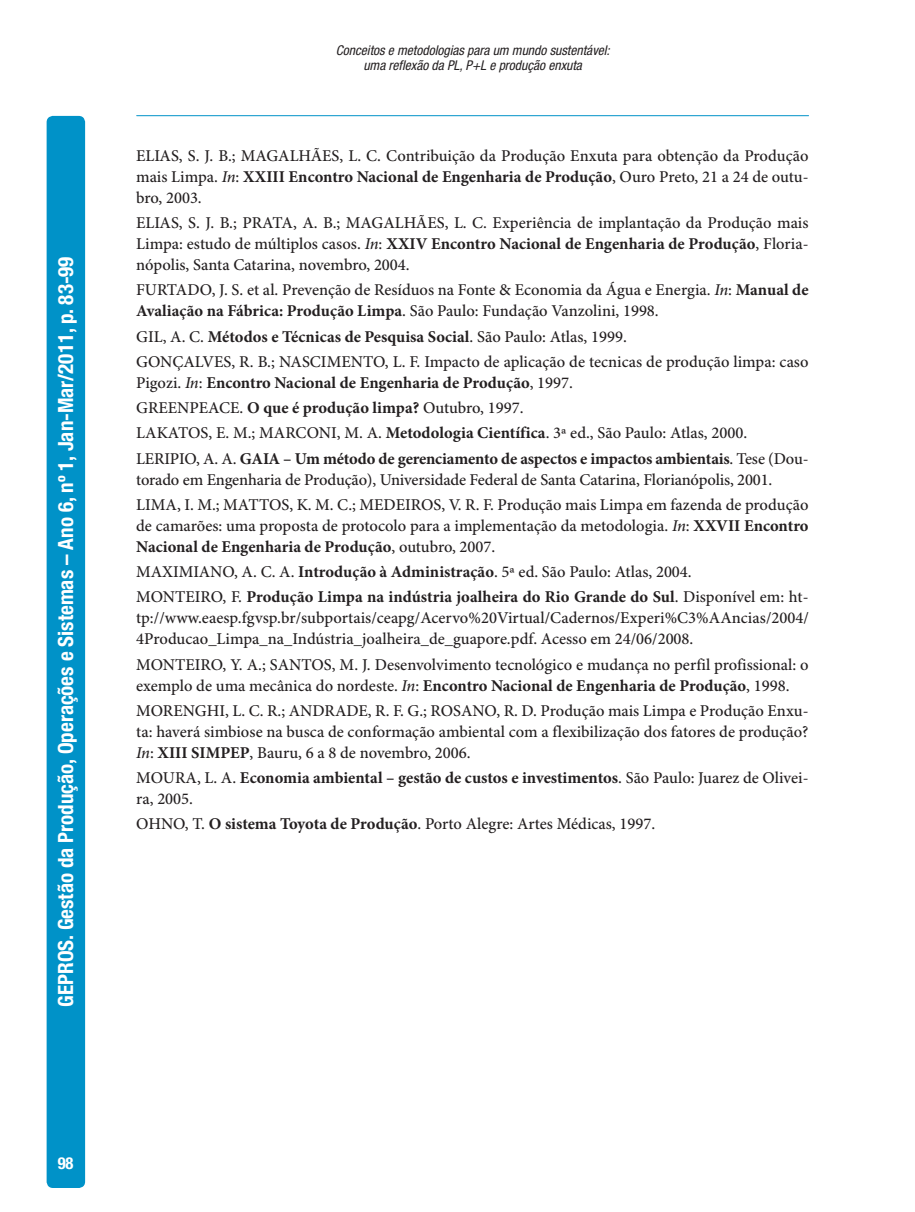
<style>
.page{position:relative;width:915px;height:1212px;background:#fff}
.page>*{position:absolute;margin:0;border:0;box-sizing:border-box;transform-origin:0 0}
.t1{font:700 condensed 21px "Helvetica Neue LT Std";color:#fff}
.t2{font:500 16.5px/21px "Minion Pro";color:#231f20}
.t3{font:700 16.5px/25.2px "Minion Pro";letter-spacing:-.005em;color:#231f20}
.t4{font:700 condensed 16.5px "Helvetica Neue LT Std";color:#fff}
.t5{font:italic condensed 13.5px/15px "Helvetica Neue LT Std";color:#231f20;text-align:center}
.s1{font-style:italic}
.s2{font-weight:700}
.s3{font-weight:500}
.s4{font-weight:500;font-style:italic}
</style>
<div class="page">
<div style="left:47px;top:116px;width:38px;height:1072px;background:#0092c8"></div>
<hr style="left:137px;top:115px;width:671px;height:1px;background:#0092c8">
<p class="t1" style="left:53px;top:1006px;width:752px;rotate:-90deg">GEPROS. Gestão da Produção, Operações e Sistemas – Ano 6, nº 1, Jan-Mar/2011, p. 83-99</p>
<p class="t5" style="left:336px;top:43px;width:275px">Conceitos e metodologias para um mundo sustentável: uma reflexão da PL, P+L e produção enxuta</p>
<p class="t2" style="left:136px;top:146px;width:673px;text-align:justify">ELIAS, S. J. B.; MAGALHÃES, L. C. Contribuição da Produção Enxuta para obtenção da Produção mais Limpa. <span class="s1">In</span>: <span class="s2">XXIII Encontro Nacional de Engenharia de Produção</span>, Ouro Preto, 21 a 24 de outu&shy;bro, 2003.</p>
<p class="t2" style="left:136px;top:213px;width:673px;text-align:justify">ELIAS, S. J. B.; PRATA, A. B.; MAGALHÃES, L. C. Experiência de implantação da Produção mais Limpa: estudo de múltiplos casos. <span class="s1">In</span>: <span class="s2">XXIV Encontro Nacional de Engenharia de Produção</span>, Floria&shy;nópolis, Santa Catarina, novembro, 2004.</p>
<p class="t2" style="left:136px;top:280px;width:673px">FURTADO, J. S. et al. Prevenção de Resíduos na Fonte &amp; Economia da Água e Energia. <span class="s1">In</span>: <span class="s2">Manual de<br>Avaliação na Fábrica: Produção Limpa</span>. São Paulo: Fundação Vanzolini, 1998.</p>
<p class="t2" style="left:136px;top:324px;width:673px;line-height:25.2px">GIL, A. C. <span class="s2">Métodos e Técnicas de Pesquisa Social</span>. São Paulo: Atlas, 1999.<br>GONÇALVES, R. B.; NASCIMENTO, L. F. Impacto de aplicação de tecnicas de produção limpa: caso</p>
<p class="t3" style="left:136px;top:371px;width:673px"><span class="s3">Pigozi.</span> <span class="s4">In</span><span class="s3">:</span> Encontro Nacional de Engenharia de Produção<span class="s3">, 1997.<br>GREENPEACE.</span> O que é produção limpa? <span class="s3">Outubro, 1997.<br>LAKATOS, E. M.; MARCONI, M. A.</span> Metodologia Científica<span class="s3">. 3ª ed., São Paulo: Atlas, 2000.<br>LERIPIO, A. A.</span> GAIA – Um método de gerenciamento de aspectos e impactos ambientais<span class="s3">. Tese (Dou-</span></p>
<p class="t2" style="left:136px;top:467px;width:673px;line-height:25.2px">torado em Engenharia de Produção), Universidade Federal de Santa Catarina, Florianópolis, 2001.<br>LIMA, I. M.; MATTOS, K. M. C.; MEDEIROS, V. R. F. Produção mais Limpa em fazenda de produção</p>
<p class="t2" style="left:136px;top:516px;width:673px">de camarões: uma proposta de protocolo para a implementação da metodologia. <span class="s1">In</span>: <span class="s2">XXVII Encontro<br>Nacional de Engenharia de Produção</span>, outubro, 2007.</p>
<p class="t3" style="left:136px;top:560px;width:673px"><span class="s3">MAXIMIANO, A. C. A.</span> Introdução à Administração<span class="s3">. 5ª ed. São Paulo: Atlas, 2004.<br>MONTEIRO, F.</span> Produção Limpa na indústria joalheira do Rio Grande do Sul<span class="s3">. Disponível em: ht-</span></p>
<p class="t2" style="left:136px;top:608px;width:674px">tp://www.eaesp.fgvsp.br/subportais/ceapg/Acervo%20Virtual/Cadernos/Experi%C3%AAncias/2004/<br>4Producao_Limpa_na_Indústria_joalheira_de_guapore.pdf. Acesso em 24/06/2008.</p>
<p class="t2" style="left:136px;top:654px;width:673px">MONTEIRO, Y. A.; SANTOS, M. J. Desenvolvimento tecnológico e mudança no perfil profissional: o exemplo de uma mecânica do nordeste. <span class="s1">In</span>: <span class="s2">Encontro Nacional de Engenharia de Produção</span>, 1998.</p>
<p class="t2" style="left:136px;top:701px;width:673px;text-align:justify">MORENGHI, L. C. R.; ANDRADE, R. F. G.; ROSANO, R. D. Produção mais Limpa e Produção Enxu&shy;ta: haverá simbiose na busca de conformação ambiental com a flexibilização dos fatores de produção?<br><span class="s1">In</span>: <span class="s2">XIII SIMPEP</span>, Bauru, 6 a 8 de novembro, 2006.</p>
<p class="t3" style="left:136px;top:768px;width:673px;line-height:21px"><span class="s3">MOURA, L. A.</span> Economia ambiental – gestão de custos e investimentos<span class="s3">. São Paulo: Juarez de Olivei&shy;ra, 2005.</span></p>
<p class="t2" style="left:136px;top:814px;width:520px">OHNO, T. <span class="s2">O sistema Toyota de Produção</span>. Porto Alegre: Artes Médicas, 1997.</p>
<p class="t4" style="left:58px;top:1153px;width:17px">98</p>
</div>
